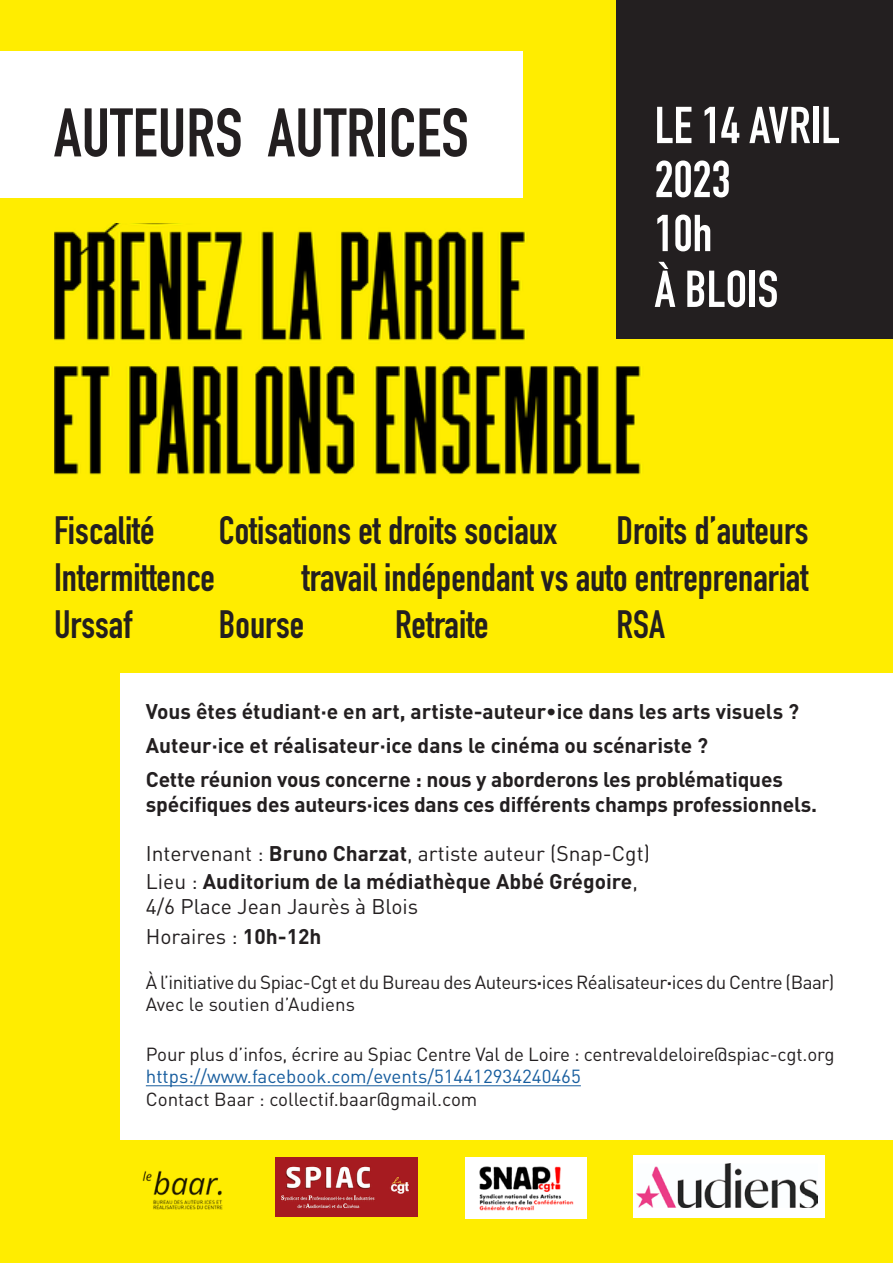
<style>
.page{position:relative;width:893px;height:1263px;background:#ffed00}
.page>*{position:absolute;margin:0;border:0;box-sizing:border-box;transform-origin:0 0}
.t1{font:700 67.5px "DIN Condensed";color:#231f20}
.t2{font:700 51px "DIN Condensed";color:#fff}
.t3{font:700 39px "DIN Condensed";color:#231f20}
.t4{font:700 21px/25.2px "DIN Pro";letter-spacing:-.01em;color:#231f20}
.t5{font:21px "DIN Pro";color:#231f20}
.t6{font:18.75px "DIN Pro";letter-spacing:-.01em;color:#231f20}
.t7{font:18.75px "DIN Pro";color:#175d9e}
.s1{font-weight:700}
.s2{font-weight:400}
</style>
<div class="page">
<div style="left:0;top:51px;width:522px;height:147px;background:#fff"></div>
<div style="left:120px;top:673px;width:773px;height:467px;background:#fff"></div>
<hr style="left:146px;top:1085px;width:435px;height:1px;background:#175d9e">
<img style="left:54px;top:223px;width:603px;height:252px">
<img style="left:276px;top:1157px;width:142px;height:59px">
<img style="left:142px;top:1171px;width:81px;height:39px">
<div style="left:617px;top:0;width:276px;height:338px;background:#231f20"></div>
<div style="left:633px;top:1155px;width:192px;height:63px;background:#fff"></div>
<img style="left:636px;top:1164px;width:181px;height:43px">
<img style="left:465px;top:1157px;width:121px;height:61px">
<p class="t1" style="left:54px;top:87px;width:416px">AUTEURS AUTRICES</p>
<p class="t2" style="left:655px;top:91px;width:187px">LE 14 AVRIL</p>
<p class="t2" style="left:655px;top:145px;width:77px">2023</p>
<p class="t2" style="left:655px;top:199px;width:59px">10h</p>
<p class="t2" style="left:655px;top:255px;width:125px">À BLOIS</p>
<p class="t3" style="left:54px;top:504px;width:102px">Fiscalité</p>
<p class="t3" style="left:219px;top:504px;width:339px">Cotisations et droits sociaux</p>
<p class="t3" style="left:617px;top:504px;width:193px">Droits d’auteurs</p>
<p class="t3" style="left:54px;top:551px;width:163px">Intermittence</p>
<p class="t3" style="left:302px;top:551px;width:508px">travail indépendant vs auto entreprenariat</p>
<p class="t3" style="left:54px;top:598px;width:79px">Urssaf</p>
<p class="t3" style="left:219px;top:598px;width:87px">Bourse</p>
<p class="t3" style="left:395px;top:598px;width:95px">Retraite</p>
<p class="t3" style="left:617px;top:598px;width:50px">RSA</p>
<p class="t4" style="left:146px;top:698px;width:655px">Vous êtes étudiant·e en art, artiste-auteur•ice dans les arts visuels ?</p>
<p class="t4" style="left:146px;top:732px;width:564px">Auteur·ice et réalisateur·ice dans le cinéma ou scénariste ?</p>
<p class="t4" style="left:146px;top:766px;width:673px">Cette réunion vous concerne : nous y aborderons les problématiques spécifiques des auteurs·ices dans ces différents champs professionnels.</p>
<p class="t5" style="left:146px;top:839px;width:506px">Intervenant : <span class="s1">Bruno Charzat</span>, artiste auteur (Snap-Cgt)</p>
<p class="t4" style="left:146px;top:868px;width:493px"><span class="s2">Lieu :</span> Auditorium de la médiathèque Abbé Grégoire<span class="s2">,<br>4/6 Place Jean Jaurès à Blois</span></p>
<p class="t5" style="left:146px;top:922px;width:177px">Horaires : <span class="s1">10h-12h</span></p>
<p class="t6" style="left:146px;top:969px;width:690px">À l’initiative du Spiac-Cgt et du Bureau des Auteurs<span class="s1">·</span>ices Réalisateur<span class="s1">·</span>ices du Centre (Baar)</p>
<p class="t6" style="left:146px;top:992px;width:211px">Avec le soutien d’Audiens</p>
<p class="t6" style="left:146px;top:1041px;width:690px">Pour plus d’infos, écrire au Spiac Centre Val de Loire : centrevaldeloire@spiac-cgt.org</p>
<p class="t7" style="left:146px;top:1064px;width:436px">https://www.facebook.com/events/514412934240465</p>
<p class="t6" style="left:146px;top:1086px;width:333px">Contact Baar : collectif.baar@gmail.com</p>
</div>
